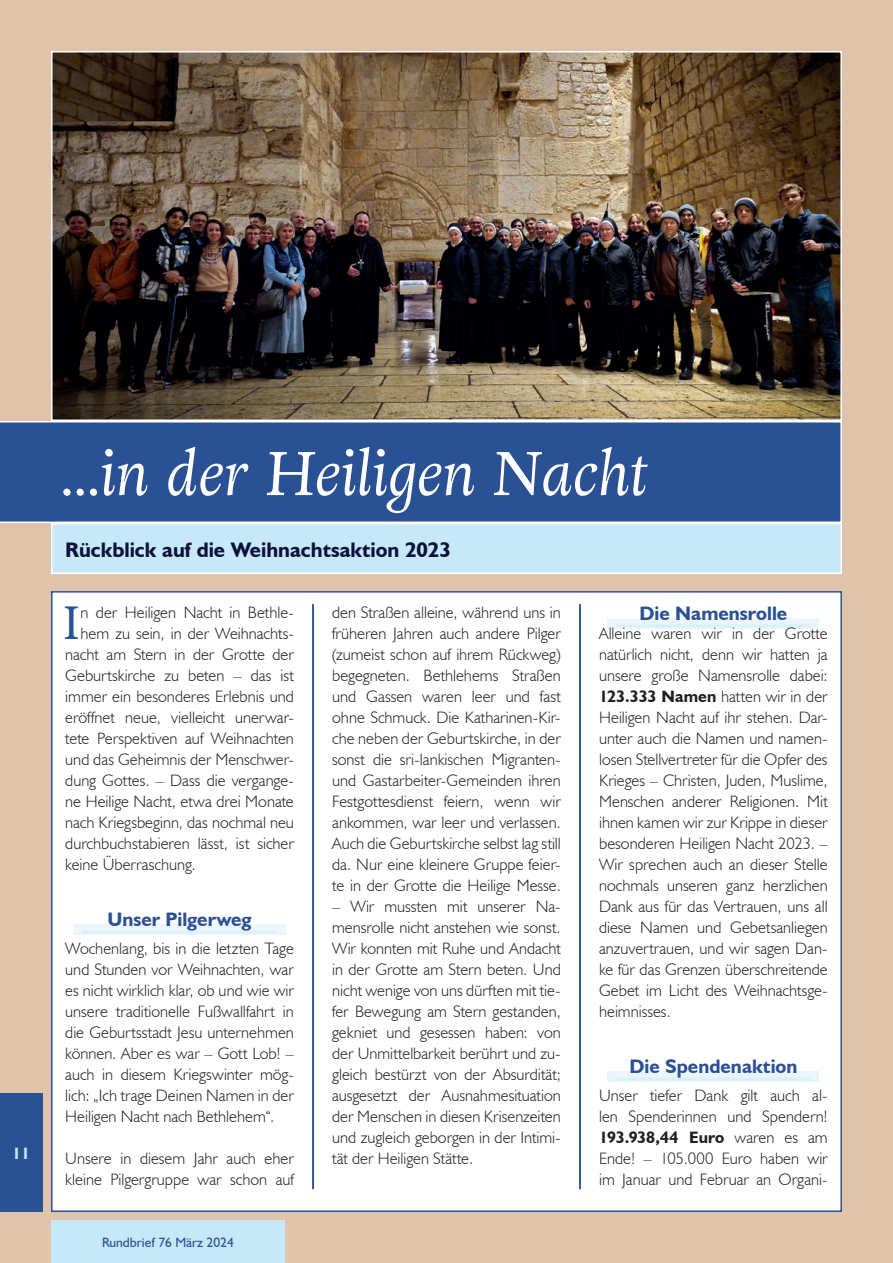
<style>
.page{position:relative;width:893px;height:1263px;background:#dfc3aa}
.page>*{position:absolute;margin:0;border:0;box-sizing:border-box;transform-origin:0 0}
.t1{font:italic 61.5px "Adriane Text";color:#fff}
.t2{font:46.5px "Adriane Text";color:#2b5195}
.t3{font:700 21px "Humanist 521 BT";color:#0d113a}
.t4{font:700 19.5px "Humanist 521 BT";color:#2b5195}
.t5{font:300 16.5px/21px "Humanist 521 BT";color:#231f20;text-align:justify}
.t6{font:700 16.5px "Humanist 521 BT";color:#c6e8f9}
.t7{font:13.5px "Humanist 521 BT";color:#2b5195}
.s1{font-weight:700}
</style>
<div class="page">
<div style="left:52px;top:592px;width:789px;height:619px;background:#fff"></div>
<div style="left:74px;top:924px;width:211px;height:11px;background:#eaf6fc"></div>
<hr style="left:82px;top:931px;width:195px;height:3px;background:#dcf0fb">
<div style="left:608px;top:618px;width:211px;height:11px;background:#eaf6fc"></div>
<hr style="left:616px;top:624px;width:195px;height:3px;background:#dcf0fb">
<div style="left:608px;top:1071px;width:211px;height:11px;background:#eaf6fc"></div>
<hr style="left:616px;top:1078px;width:195px;height:3px;background:#dcf0fb">
<hr style="left:312px;top:604px;width:2px;height:585px;background:#2b5195">
<hr style="left:579px;top:604px;width:2px;height:585px;background:#2b5195">
<img style="left:54px;top:54px;width:785px;height:364px">
<div style="left:51px;top:51px;width:791px;height:370px;border:2px solid #fff"></div>
<div style="left:52px;top:524px;width:789px;height:49px;background:#c6e8f9"></div>
<div style="left:51px;top:523px;width:791px;height:51px;border:2px solid #fff"></div>
<div style="left:0;top:421px;width:842px;height:102px;background:#2b5195"></div>
<div style="left:51px;top:1220px;width:234px;height:43px;background:#c6e8f9"></div>
<div style="left:0;top:1093px;width:43px;height:119px;background:#2b5195"></div>
<p class="t6" style="left:12px;top:1143px;width:19px">11</p>
<h1 class="t1" style="left:60px;top:430px;width:596px">...in der Heiligen Nacht</h1>
<p class="t3" style="left:65px;top:536px;width:387px">Rückblick auf die Weihnachtsaktion 2023</p>
<h2 class="t2" style="left:63px;top:591px;width:19px">I</h2>
<p class="t5" style="left:81px;top:602px;width:215px">n der Heiligen Nacht in Bethle-</p>
<p class="t5" style="left:81px;top:623px;width:215px">hem zu sein, in der Weihnachts-</p>
<p class="t5" style="left:65px;top:644px;width:230px">nacht am Stern in der Grotte der</p>
<p class="t5" style="left:65px;top:665px;width:230px">Geburtskirche zu beten – das ist</p>
<p class="t5" style="left:65px;top:686px;width:230px">immer ein besonderes Erlebnis und</p>
<p class="t5" style="left:65px;top:707px;width:230px">eröffnet neue, vielleicht unerwar-</p>
<p class="t5" style="left:65px;top:728px;width:230px">tete Perspektiven auf Weihnachten</p>
<p class="t5" style="left:65px;top:749px;width:230px">und das Geheimnis der Menschwer-</p>
<p class="t5" style="left:65px;top:770px;width:230px">dung Gottes. – Dass die vergange-</p>
<p class="t5" style="left:65px;top:791px;width:230px">ne Heilige Nacht, etwa drei Monate</p>
<p class="t5" style="left:65px;top:812px;width:230px">nach Kriegsbeginn, das nochmal neu</p>
<p class="t5" style="left:65px;top:833px;width:230px">durchbuchstabieren lässt, ist sicher</p>
<p class="t5" style="left:65px;top:854px;width:132px">keine Überraschung.</p>
<p class="t4" style="left:107px;top:908px;width:146px">Unser Pilgerweg</p>
<p class="t5" style="left:65px;top:938px;width:230px">Wochenlang, bis in die letzten Tage und Stunden vor Weihnachten, war es nicht wirklich klar, ob und wie wir unsere traditionelle Fußwallfahrt in die Geburtsstadt Jesu unternehmen können. Aber es war – Gott Lob! – auch in diesem Kriegswinter mög&shy;lich: „Ich trage Deinen Namen in der Heiligen Nacht nach Bethlehem“.</p>
<p class="t5" style="left:65px;top:1148px;width:230px">Unsere in diesem Jahr auch eher kleine Pilgergruppe war schon auf</p>
<p class="t7" style="left:102px;top:1234px;width:133px">Rundbrief 76 März 2024</p>
<p class="t5" style="left:332px;top:602px;width:230px">den Straßen alleine, während uns in früheren Jahren auch andere Pilger (zumeist schon auf ihrem Rückweg) begegneten. Bethlehems Straßen und Gassen waren leer und fast ohne Schmuck. Die Katharinen-Kir&shy;che neben der Geburtskirche, in der sonst die sri-lankischen Migranten&shy;und Gastarbeiter-Gemeinden ihren Festgottesdienst feiern, wenn wir ankommen, war leer und verlassen.<br>Auch die Geburtskirche selbst lag still da. Nur eine kleinere Gruppe feier&shy;te in der Grotte die Heilige Messe.</p>
<p class="t5" style="left:332px;top:896px;width:230px">– Wir mussten mit unserer Na&shy;mensrolle nicht anstehen wie sonst.<br>Wir konnten mit Ruhe und Andacht in der Grotte am Stern beten. Und nicht wenige von uns dürften mit tie&shy;fer Bewegung am Stern gestanden, gekniet und gesessen haben: von der Unmittelbarkeit berührt und zu&shy;gleich bestürzt von der Absurdität; ausgesetzt der Ausnahmesituation der Menschen in diesen Krisenzeiten und zugleich geborgen in der Intimi&shy;tät der Heiligen Stätte.</p>
<p class="t4" style="left:639px;top:601px;width:149px">Die Namensrolle</p>
<p class="t5" style="left:599px;top:623px;width:230px">Alleine waren wir in der Grotte natürlich nicht, denn wir hatten ja unsere große Namensrolle dabei:<br><span class="s1">123.333 Namen</span> hatten wir in der Heiligen Nacht auf ihr stehen. Dar&shy;unter auch die Namen und namen&shy;losen Stellvertreter für die Opfer des Krieges – Christen, Juden, Muslime, Menschen anderer Religionen. Mit ihnen kamen wir zur Krippe in dieser besonderen Heiligen Nacht 2023. – Wir sprechen auch an dieser Stelle nochmals unseren ganz herzlichen Dank aus für das Vertrauen, uns all diese Namen und Gebetsanliegen anzuvertrauen, und wir sagen Dan&shy;ke für das Grenzen überschreitende Gebet im Licht des Weihnachtsge&shy;heimnisses.</p>
<p class="t4" style="left:629px;top:1055px;width:170px">Die Spendenaktion</p>
<p class="t5" style="left:599px;top:1085px;width:230px">Unser tiefer Dank gilt auch al&shy;len Spenderinnen und Spendern!<br><span class="s1">193.938,44 Euro</span> waren es am Ende! – 105.000 Euro haben wir im Januar und Februar an Organi-</p>
</div>
